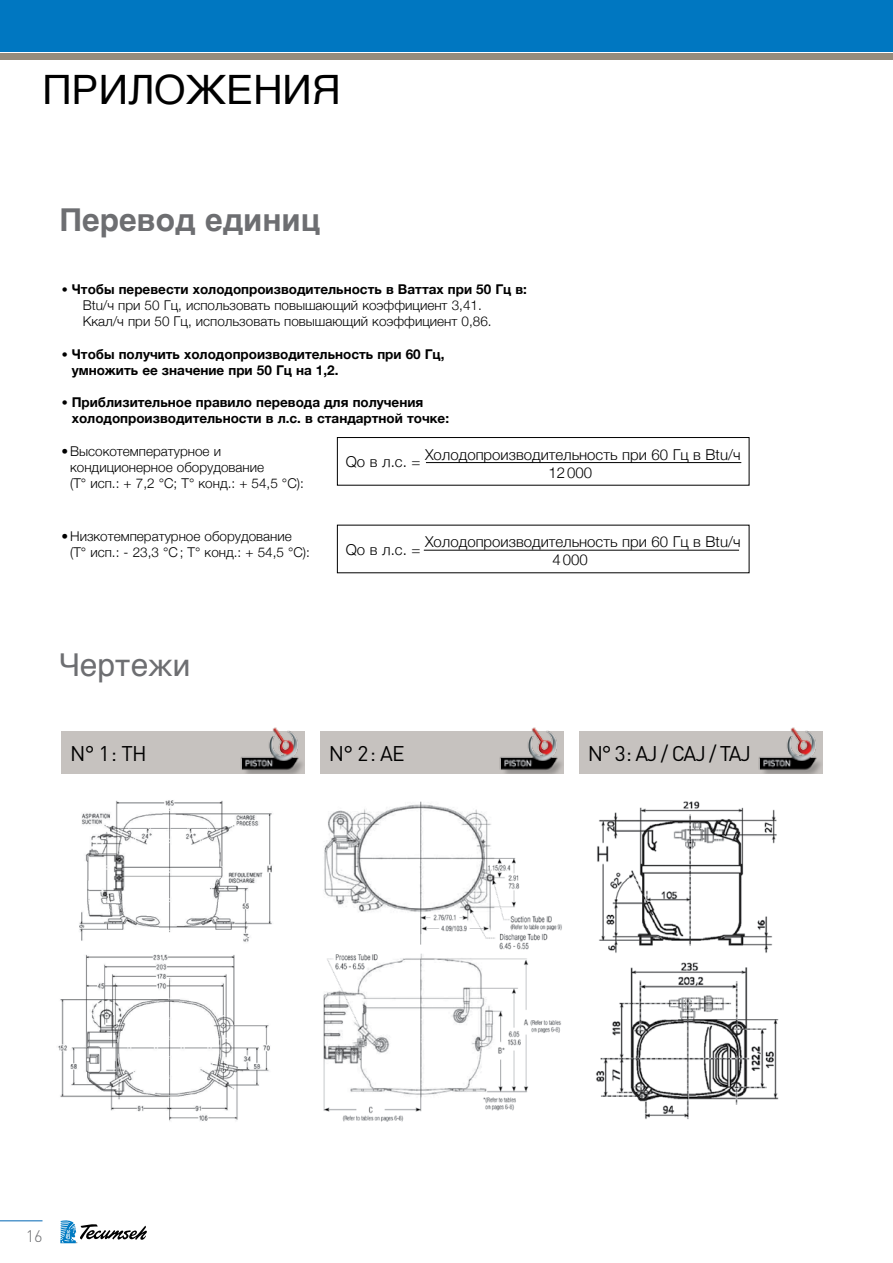
<style>
.page{position:relative;width:893px;height:1263px;background:#fff}
.page>*{position:absolute;margin:0;border:0;box-sizing:border-box;transform-origin:0 0}
.t1{font:40.5px "Helvetica";color:#000}
.t2{font:700 31.5px "Helvetica";color:#6d6e71}
.t3{font:31.5px "Helvetica";color:#6d6e71}
.t4{font:21px "DIN";letter-spacing:-.05em;color:#000}
.t5{font:300 16.5px "DIN";color:#6d6e71}
.t6{font:300 15px/18px "Helvetica Neue";color:#000}
.t7{font:300 13.5px/16.2px "Helvetica Neue";color:#000}
.t8{font:700 13.5px/16.2px "Helvetica Neue";color:#000}
.s1{font-family:"DIN";font-weight:700}
.s2{font-weight:700}
.s3{font-family:"DIN"}
</style>
<div class="page">
<hr style="left:0;top:1220px;width:43px;height:1px;background:#0066b3">
<svg style="left:60px;top:1220px;width:87px;height:23px"></svg>
<img style="left:596px;top:801px;width:183px;height:319px">
<div style="left:62px;top:731px;width:243px;height:43px;background:#c6c2bf"></div>
<div style="left:579px;top:731px;width:243px;height:43px;background:#c6c2bf"></div>
<img style="left:58px;top:800px;width:214px;height:321px">
<div style="left:320px;top:731px;width:244px;height:43px;background:#c6c2bf"></div>
<img style="left:323px;top:801px;width:239px;height:321px">
<div style="left:337px;top:437px;width:412px;height:49px;border:1px solid #000"></div>
<hr style="left:426px;top:462px;width:315px;height:1px;background:#000">
<hr style="left:424px;top:550px;width:315px;height:1px;background:#000">
<div style="left:0;top:0;width:893px;height:51px;background:#0077c1"></div>
<div style="left:0;top:54px;width:893px;height:6px;background:#948c7d"></div>
<img style="left:240px;top:727px;width:63px;height:47px">
<img style="left:499px;top:727px;width:63px;height:47px">
<img style="left:758px;top:727px;width:65px;height:47px">
<h1 class="t1" style="left:43px;top:59px;width:295px">ПРИЛОЖЕНИЯ</h1>
<h2 class="t2" style="left:60px;top:194px;width:262px">Перевод единиц</h2>
<p class="t7" style="left:83px;top:281px;width:446px;text-indent:-21px"><span class="s1">•</span> <span class="s2">Чтобы перевести холодопроизводительность в Ваттах при 50 Гц в:<br></span>Btu/ч при 50 Гц, использовать повышающий коэффициент 3,41.<br>Ккал/ч при 50 Гц, использовать повышающий коэффициент 0,86.</p>
<p class="t8" style="left:72px;top:345px;width:374px;text-indent:-10px"><span class="s3">•</span> Чтобы получить холодопроизводительность при 60 Гц, умножить ее значение при 50 Гц на 1,2.</p>
<p class="t8" style="left:72px;top:394px;width:379px;text-indent:-10px"><span class="s3">•</span> Приблизительное правило перевода для получения холодопроизводительности в л.с. в стандартной точке:</p>
<p class="t7" style="left:70px;top:443px;width:235px;text-indent:-9px">•Высокотемпературное и кондиционерное оборудование<br>(T° исп.: + 7,2 °C; T° конд.: + 54,5 °C):</p>
<p class="t7" style="left:70px;top:527px;width:241px;text-indent:-9px">•Низкотемпературное оборудование (T° исп.: - 23,3 °C; T° конд.: + 54,5 °C):</p>
<p class="t6" style="left:346px;top:452px;width:76px">Qo в л.с. =</p>
<p class="t6" style="left:548px;top:445px;width:194px;text-indent:-123px">Холодопроизводительность при 60 Гц в Btu/ч<br>12000</p>
<p class="t6" style="left:346px;top:540px;width:76px">Qo в л.с. =</p>
<p class="t6" style="left:553px;top:533px;width:189px;text-indent:-128px">Холодопроизводительность при 60 Гц в Btu/ч<br>4000</p>
<h2 class="t3" style="left:60px;top:641px;width:132px">Чертежи</h2>
<h3 class="t4" style="left:70px;top:740px;width:78px">N° 1: TH</h3>
<h3 class="t4" style="left:329px;top:740px;width:77px">N° 2: AE</h3>
<h3 class="t4" style="left:588px;top:740px;width:165px">N° 3: AJ / CAJ / TAJ</h3>
<p class="t5" style="left:26px;top:1226px;width:18px">16</p>
</div>
